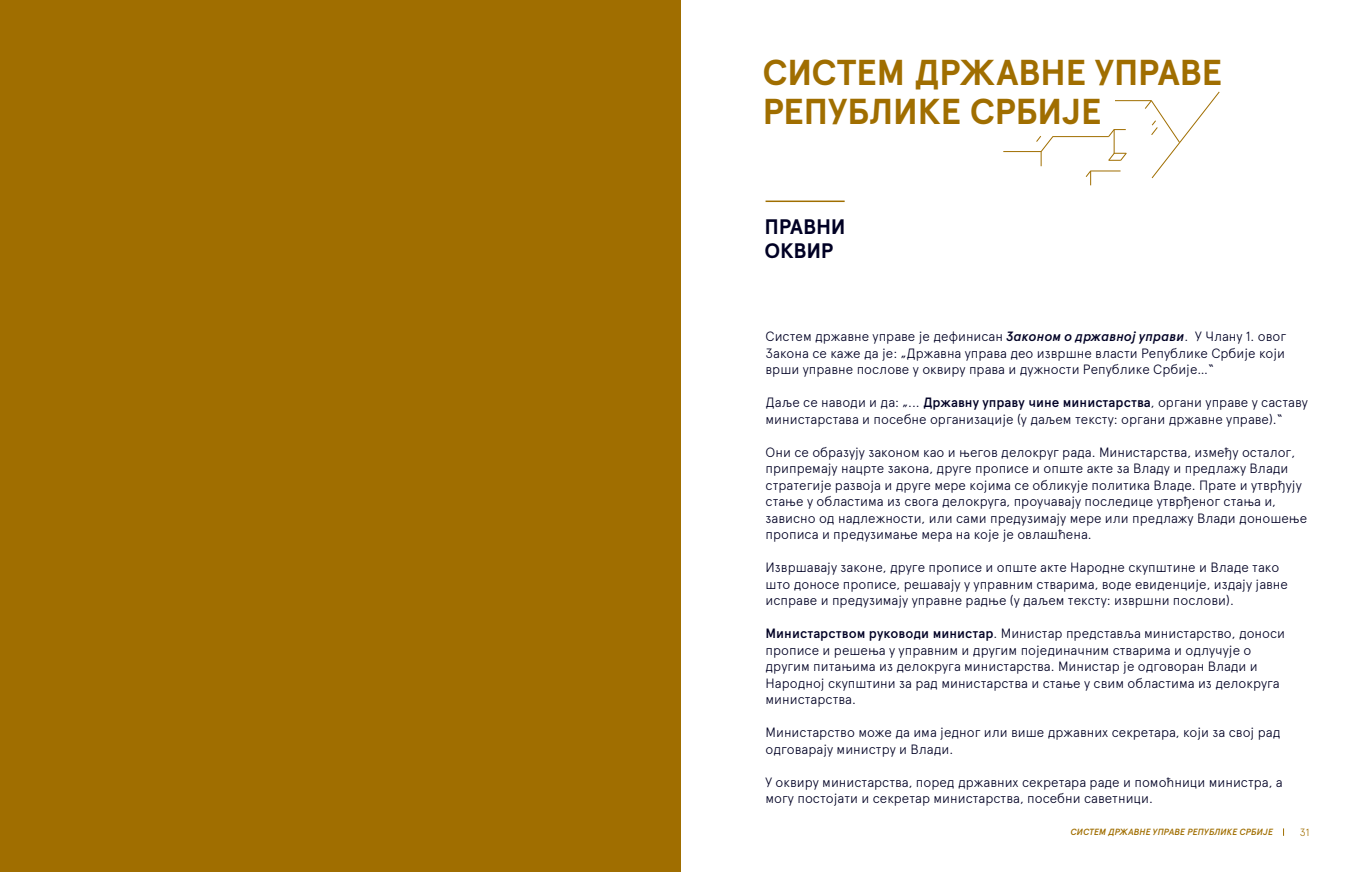
<style>
.page{position:relative;width:1361px;height:872px;background:#fff}
.page>*{position:absolute;margin:0;border:0;box-sizing:border-box;transform-origin:0 0}
.t1{font:700 36px/39px "Apercu Pro";letter-spacing:-.01em;color:#a06e00}
.t2{font:700 21px/24px "Apercu Pro";letter-spacing:-.015em;color:#000024}
.t3{font:300 13.5px/16.5px "Apercu Pro";color:#000024}
.t4{font:300 10.5px "Apercu Pro";color:#a06e00}
.t5{font:italic 600 9px "Apercu Pro";color:#a06e00}
.s1{font-weight:600;font-style:italic}
.s2{font-weight:600}
</style>
<div class="page">
<div style="left:0;top:0;width:680px;height:872px;background:#a06e00"></div>
<hr style="left:765px;top:200px;width:79px;height:2px;background:#a06e00">
<hr style="left:1115px;top:100px;width:36px;height:1px;background:#a06e00">
<hr style="left:1090px;top:171px;width:30px;height:1px;background:#a06e00">
<svg style="left:1144px;top:91px;width:75px;height:87px"></svg>
<svg style="left:1085px;top:170px;width:6px;height:15px"></svg>
<svg style="left:1036px;top:136px;width:17px;height:30px"></svg>
<hr style="left:1052px;top:136px;width:56px;height:1px;background:#a06e00">
<hr style="left:1003px;top:151px;width:38px;height:1px;background:#a06e00">
<svg style="left:1108px;top:129px;width:19px;height:32px"></svg>
<h1 class="t1" style="left:762px;top:52px;width:461px">СИСТЕМ ДРЖАВНЕ УПРАВЕ<br>РЕПУБЛИКЕ СРБИJЕ</h1>
<h2 class="t2" style="left:764px;top:214px;width:83px">ПРАВНИ<br>ОКВИР</h2>
<p class="t3" style="left:765px;top:327px;width:522px;text-align:justify">Систем државне управе је дефинисан <span class="s1">Законом о државној управи</span>. У Члану 1. овог Закона се каже да је: „Државна управа део извршне власти Републике Србије који врши управне послове у оквиру права и дужности Републике Србије…“</p>
<p class="t3" style="left:765px;top:393px;width:544px">Даље се наводи и да: „... <span class="s2">Државну управу чине министарства</span>, органи управе у саставу министарстава и посебне организације (у даљем тексту: органи државне управе).“</p>
<p class="t3" style="left:765px;top:442px;width:543px">Они се образују законом као и његов делокруг рада. Министарства, између осталог, припремају нацрте закона, друге прописе и опште акте за Владу и предлажу Влади стратегије развоја и друге мере којима се обликује политика Владе. Прате и утврђују стање у областима из свога делокруга, проучавају последице утврђеног стања и, зависно од надлежности, или сами предузимају мере или предлажу Влади доношење прописа и предузимање мера на које је овлашћена.</p>
<p class="t3" style="left:765px;top:558px;width:524px">Извршавају законе, друге прописе и опште акте Народне скупштине и Владе тако што доносе прописе, решавају у управним стварима, воде евиденције, издају јавне исправе и предузимају управне радње (у даљем тексту: извршни послови).</p>
<p class="t3" style="left:765px;top:624px;width:521px"><span class="s2">Министарством руководи министар</span>. Министар представља министарство, доноси прописе и решења у управним и другим појединачним стварима и одлучује о другим питањима из делокруга министарства. Министар је одговоран Влади и Народној скупштини за рад министарства и стање у свим областима из делокруга министарства.</p>
<p class="t3" style="left:765px;top:723px;width:516px">Министарство може да има једног или више државних секретара, који за свој рад одговарају министру и Влади.</p>
<p class="t3" style="left:765px;top:772px;width:519px">У оквиру министарства, поред државних секретара раде и помоћници министра, а могу постојати и секретар министарства, посебни саветници.</p>
<p class="t5" style="left:1071px;top:825px;width:204px">СИСТЕМ ДРЖАВНЕ УПРАВЕ РЕПУБЛИКЕ СРБИJЕ</p>
<p class="t4" style="left:1299px;top:824px;width:11px">31</p>
</div>
